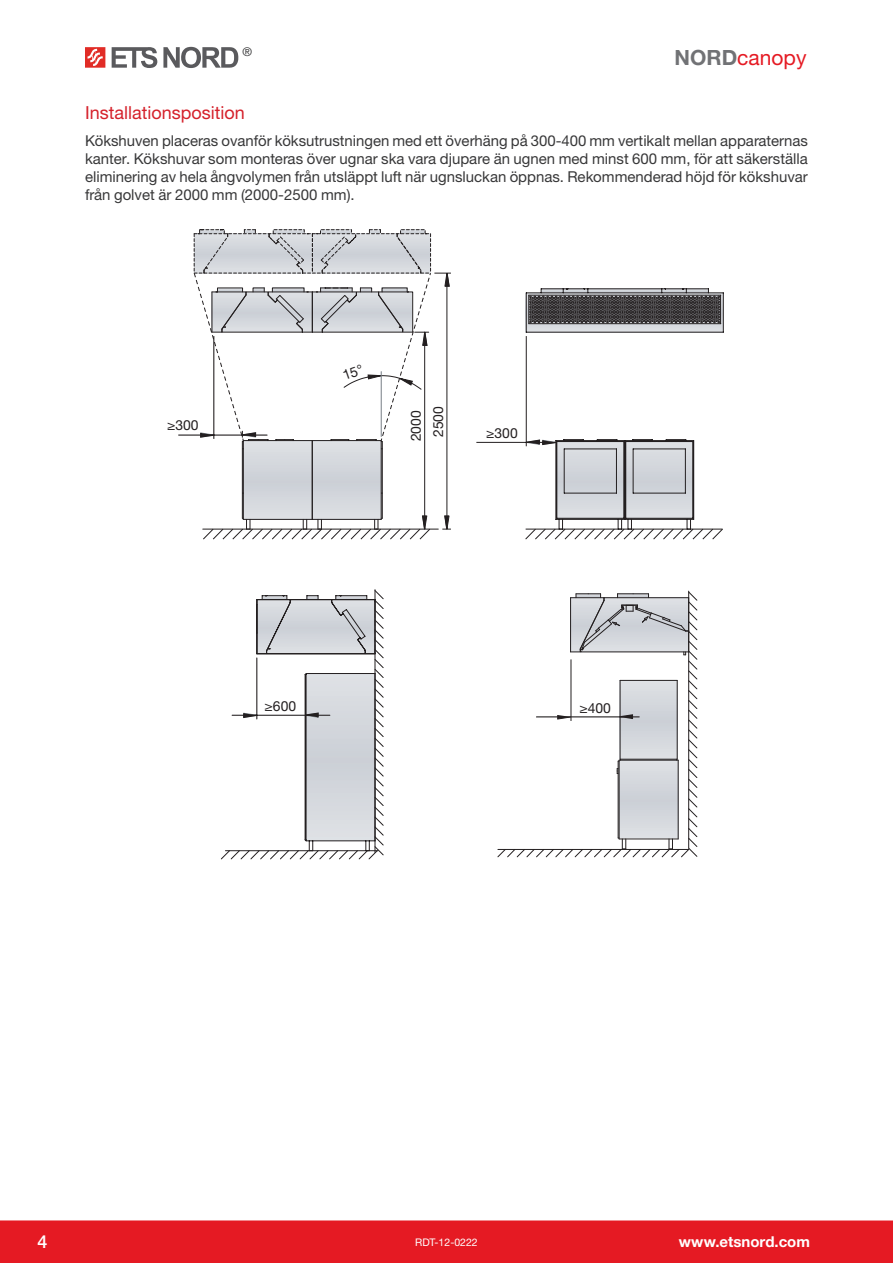
<style>
.page{position:relative;width:893px;height:1263px;background:#fff}
.page>*{position:absolute;margin:0;border:0;box-sizing:border-box;transform-origin:0 0}
.t1{font:21px "Helvetica Neue LTW1 G";color:#e51a23}
.Pealkiri{font:18px "Helvetica Neue LTW1 G";color:#d5212b}
.t2{font:500 18px "Helvetica Neue LTW1 G";color:#fff}
.Tekst{font:15px/18px "Helvetica Neue LTW1 G";color:#383839;text-align:justify}
.t3{font:700 15px "Helvetica Neue LTW1 G";color:#fff}
.t4{font:500 15px "Helvetica Neue LTW1 G";color:#fff}
.t5{font:13.95px/22.2px "Helvetica Neue LTW1 G";color:#231f20;text-align:center}
.t6{font:12px "Helvetica Neue LTW1 G";color:#383839}
.t7{font:10.5px "Helvetica Neue LTW1 G";color:#fff}
.s1{font-weight:700;color:#717275}
</style>
<div class="page">
<div style="left:0;top:1220px;width:893px;height:43px;background:#e51a23"></div>
<svg style="left:112px;top:47px;width:45px;height:21px"></svg>
<svg style="left:163px;top:47px;width:75px;height:21px"></svg>
<svg style="left:85px;top:47px;width:20px;height:21px"></svg>
<svg style="left:497px;top:591px;width:200px;height:266px"></svg>
<hr style="left:498px;top:849px;width:191px;height:1px;background:#231f20">
<svg style="left:221px;top:589px;width:163px;height:270px"></svg>
<svg style="left:178px;top:233px;width:546px;height:307px"></svg>
<svg style="left:194px;top:229px;width:257px;height:311px"></svg>
<p class="t6" style="left:242px;top:44px;width:11px">®</p>
<p class="t1" style="left:675px;top:44px;width:133px"><span class="s1">NORD</span>canopy</p>
<p class="Pealkiri" style="left:85px;top:102px;width:161px">Installationsposition</p>
<p class="Tekst" style="left:85px;top:131px;width:724px">Kökshuven placeras ovanför köksutrustningen med ett överhäng på 300-400 mm vertikalt mellan apparaternas kanter. Kökshuvar som monteras över ugnar ska vara djupare än ugnen med minst 600 mm, för att säkerställa eliminering av hela ångvolymen från utsläppt luft när ugnsluckan öppnas. Rekommenderad höjd för kökshuvar från golvet är 2000 mm (2000-2500 mm).</p>
<p class="t5" style="left:167px;top:414px;width:33px">≥300</p>
<p class="t5" style="left:405px;top:441px;width:37px;rotate:-90deg">2000<br>2500</p>
<p class="t5" style="left:486px;top:421px;width:33px">≥300</p>
<p class="t5" style="left:265px;top:695px;width:33px">≥600</p>
<p class="t5" style="left:579px;top:697px;width:33px">≥400</p>
<p class="t2" style="left:38px;top:1230px;width:12px">4</p>
<p class="t3" style="left:679px;top:1232px;width:133px">www.etsnord.com</p>
<p class="t3" style="left:38px;top:1232px;width:10px">4</p>
<p class="t7" style="left:415px;top:1235px;width:64px">RDT-12-0222</p>
<p class="t4" style="left:683px;top:1233px;width:79px">www.etsno</p>
</div>
